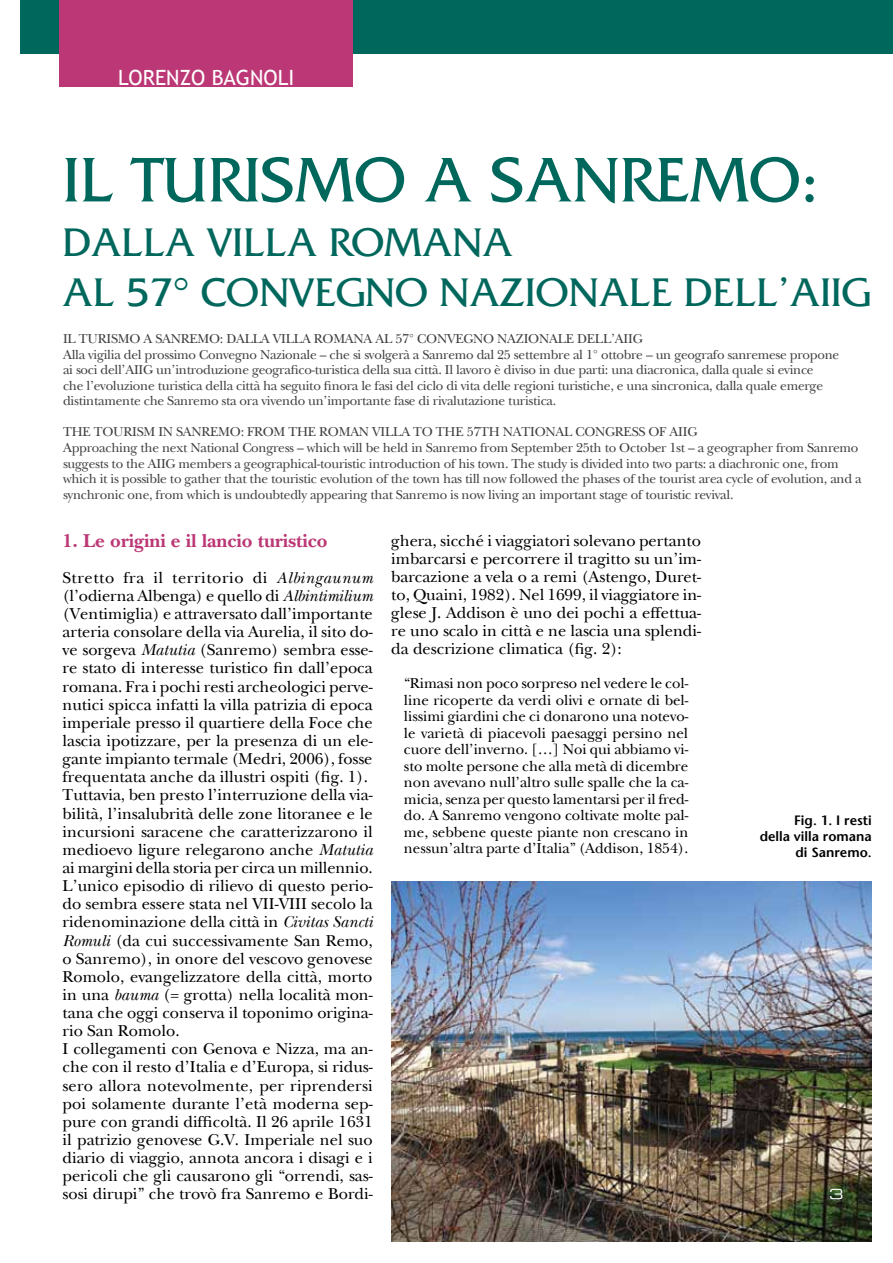
<style>
.page{position:relative;width:893px;height:1263px;background:#fff}
.page>*{position:absolute;margin:0;border:0;box-sizing:border-box;transform-origin:0 0}
.t1{font:66px "Friz Quadrata";color:#00675d}
.t2{font:42px/50.4px "Friz Quadrata";color:#00675d}
.t3{font:21px "Trebuchet MS";color:#fff}
.t4{font:700 19.5px "New Baskerville";color:#bc3775}
.t5{font:16.5px/18.1px "New Baskerville";color:#000}
.t6{font:15px/16.5px "New Baskerville";color:#000;text-align:justify}
.t7{font:13.5px/15.6px "New Baskerville";letter-spacing:-.02em;color:#414042}
.t8{font:600 13.5px/16.2px "Stone Sans";color:#000;text-align:right}
.t9{font:13.5px "Eurostile Extended Two";color:#fff;scale:1.11 1}
.s1{font-style:italic}
</style>
<div class="page">
<div style="left:20px;top:0;width:873px;height:53px;background:#00675d"></div>
<div style="left:59px;top:0;width:294px;height:87px;background:#bc3775"></div>
<img style="left:392px;top:882px;width:480px;height:360px">
<p class="t3" style="left:118px;top:65px;width:178px">LORENZO BAGNOLI</p>
<h1 class="t1" style="left:63px;top:141px;width:758px">IL TURISMO A SANREMO:</h1>
<h2 class="t2" style="left:63px;top:217px;width:808px">DALLA VILLA ROMANA<br>AL 57° CONVEGNO NAZIONALE DELL’AIIG</h2>
<p class="t7" style="left:63px;top:331px;width:778px">IL TURISMO A SANREMO: DALLA VILLA ROMANA AL 57° CONVEGNO NAZIONALE DELL’AIIG<br>Alla vigilia del prossimo Convegno Nazionale – che si svolgerà a Sanremo dal 25 settembre al 1° ottobre – un geografo sanremese propone ai soci dell’AIIG un’introduzione geografico-turistica della sua città. Il lavoro è diviso in due parti: una diacronica, dalla quale si evince<br>che l’evoluzione turistica della città ha seguito finora le fasi del ciclo di vita delle regioni turistiche, e una sincronica, dalla quale emerge distintamente che Sanremo sta ora vivendo un’importante fase di rivalutazione turistica.</p>
<p class="t7" style="left:63px;top:424px;width:800px">THE TOURISM IN SANREMO: FROM THE ROMAN VILLA TO THE 57TH NATIONAL CONGRESS OF AIIG<br>Approaching the next National Congress – which will be held in Sanremo from September 25th to October 1st – a geographer from Sanremo suggests to the AIIG members a geographical-touristic introduction of his town. The study is divided into two parts: a diachronic one, from which it is possible to gather that the touristic evolution of the town has till now followed the phases of the tourist area cycle of evolution, and a synchronic one, from which is undoubtedly appearing that Sanremo is now living an important stage of touristic revival.</p>
<p class="t5" style="left:391px;top:531px;width:311px;text-align:justify">ghera, sicché i viaggiatori solevano pertanto imbarcarsi e percorrere il tragitto su un’im&shy;barcazione a vela o a remi (Astengo, Duret&shy;to, Quaini, 1982). Nel 1699, il viaggiatore in&shy;glese J. Addison è uno dei pochi a effettua&shy;re uno scalo in città e ne lascia una splendi&shy;da descrizione climatica (fig. 2):</p>
<p class="t6" style="left:404px;top:675px;width:286px">“Rimasi non poco sorpreso nel vedere le col&shy;line ricoperte da verdi olivi e ornate di bel&shy;lissimi giardini che ci donarono una notevo&shy;le varietà di piacevoli paesaggi persino nel cuore dell’inverno. […] Noi qui abbiamo vi&shy;sto molte persone che alla metà di dicembre non avevano null’altro sulle spalle che la ca&shy;micia, senza per questo lamentarsi per il fred&shy;do. A Sanremo vengono coltivate molte pal&shy;me, sebbene queste piante non crescano in nessun’altra parte d’Italia” (Addison, 1854).</p>
<p class="t4" style="left:63px;top:529px;width:267px">1. Le origini e il lancio turistico</p>
<p class="t5" style="left:63px;top:568px;width:312px">Stretto fra il territorio di <span class="s1">Albingaunum </span>(l’odierna Albenga) e quello di <span class="s1">Albintimilium </span>(Ventimiglia) e attraversato dall’importante arteria consolare della via Aurelia, il sito do&shy;ve sorgeva <span class="s1">Matutia</span> (Sanremo) sembra esse&shy;re stato di interesse turistico fin dall’epoca romana. Fra i pochi resti archeologici perve&shy;nutici spicca infatti la villa patrizia di epoca imperiale presso il quartiere della Foce che lascia ipotizzare, per la presenza di un ele&shy;gante impianto termale (Medri, 2006), fosse frequentata anche da illustri ospiti (fig. 1).<br>Tuttavia, ben presto l’interruzione della via&shy;bilità, l’insalubrità delle zone litoranee e le incursioni saracene che caratterizzarono il medioevo ligure relegarono anche <span class="s1">Matutia </span>ai margini della storia per circa un millennio.<br>L’unico episodio di rilievo di questo perio&shy;do sembra essere stata nel VII-VIII secolo la ridenominazione della città in <span class="s1">Civitas Sancti Romuli</span> (da cui successivamente San Remo, o Sanremo), in onore del vescovo genovese Romolo, evangelizzatore della città, morto in una <span class="s1">bauma</span> (= grotta) nella località mon&shy;tana che oggi conserva il toponimo origina&shy;rio San Romolo.<br>I collegamenti con Genova e Nizza, ma an&shy;che con il resto d’Italia e d’Europa, si ridus&shy;sero allora notevolmente, per riprendersi poi solamente durante l’età moderna sep&shy;pure con grandi difficoltà. Il 26 aprile 1631 il patrizio genovese G.V. Imperiale nel suo diario di viaggio, annota ancora i disagi e i pericoli che gli causarono gli “orrendi, sas&shy;sosi dirupi” che trovò fra Sanremo e Bordi-</p>
<p class="t8" style="left:760px;top:812px;width:114px">Fig. 1. I resti<br>della villa romana di Sanremo.</p>
<p class="t9" style="left:829px;top:1184px;width:15px">3</p>
</div>
